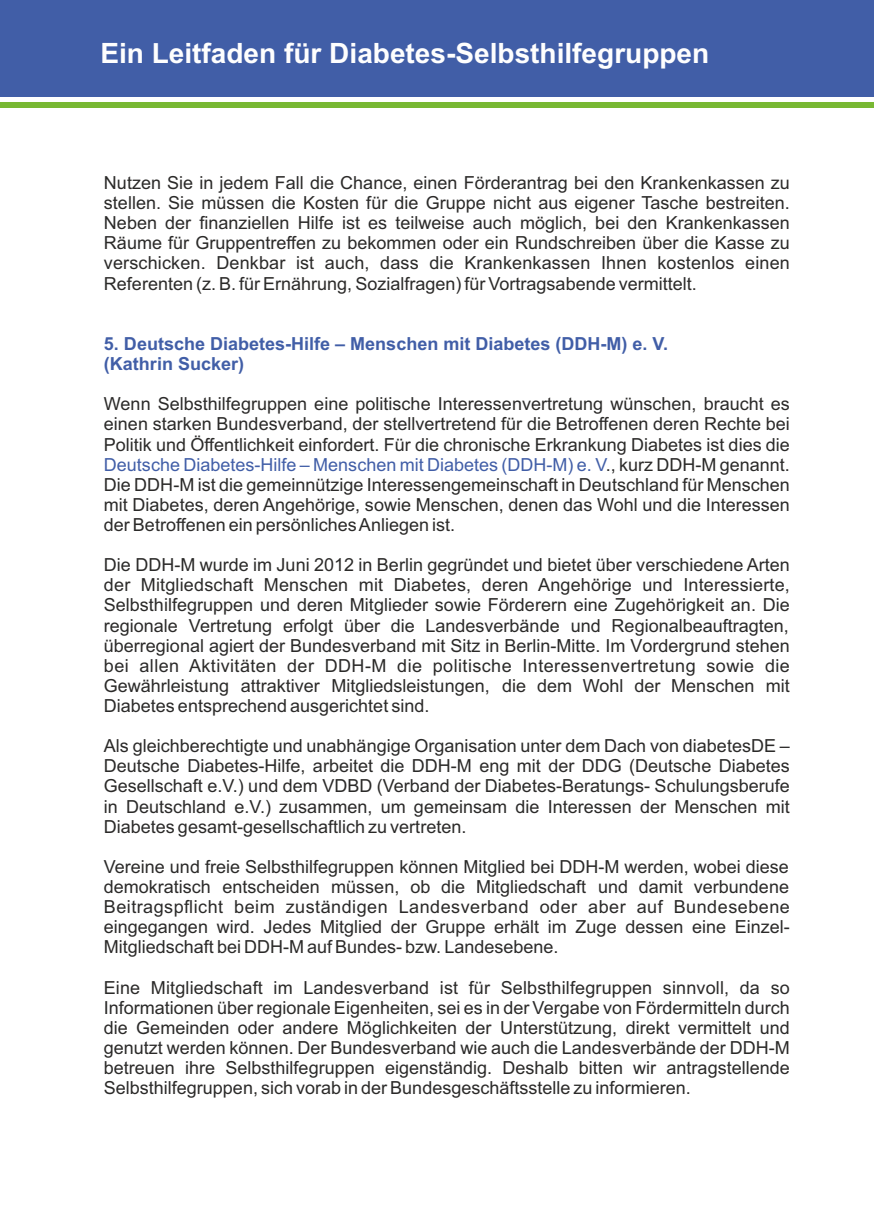
<style>
.page{position:relative;width:874px;height:1225px;background:#fff}
.page>*{position:absolute;margin:0;border:0;box-sizing:border-box;transform-origin:0 0}
.t1{font:700 28px "Arial";color:#fefefe}
.t2{font:18px/20.2px "Arial";color:#2b2a29;text-align:justify}
.t3{font:700 18px/20.2px "Arial";color:#415ea7}
.s1{color:#415ea7}
</style>
<div class="page">
<div style="left:0;top:102px;width:873px;height:6px;background:#78b833"></div>
<div style="left:0;top:0;width:873px;height:97px;background:#415ea7"></div>
<h1 class="t1" style="left:100px;top:43px;width:610px">Ein Leitfaden für Diabetes-Selbsthilfegruppen</h1>
<p class="t2" style="left:104px;top:174px;width:687px">Nutzen Sie in jedem Fall die Chance, einen Förderantrag bei den Krankenkassen zu stellen. Sie müssen die Kosten für die Gruppe nicht aus eigener Tasche bestreiten.<br>Neben der finanziellen Hilfe ist es teilweise auch möglich, bei den Krankenkassen Räume für Gruppentreffen zu bekommen oder ein Rundschreiben über die Kasse zu verschicken. Denkbar ist auch, dass die Krankenkassen Ihnen kostenlos einen Referenten (z. B. für Ernährung, Sozialfragen) für Vortragsabende vermittelt.</p>
<p class="t3" style="left:104px;top:335px;width:565px">5. Deutsche Diabetes-Hilfe – Menschen mit Diabetes (DDH-M) e. V. (Kathrin Sucker)</p>
<p class="t2" style="left:104px;top:395px;width:687px">Wenn Selbsthilfegruppen eine politische Interessenvertretung wünschen, braucht es einen starken Bundesverband, der stellvertretend für die Betroffenen deren Rechte bei Politik und Öffentlichkeit einfordert. Für die chronische Erkrankung Diabetes ist dies die <span class="s1">Deutsche Diabetes-Hilfe – Menschen mit Diabetes (DDH-M) e. V</span>., kurz DDH-M genannt.<br>Die DDH-M ist die gemeinnützige Interessengemeinschaft in Deutschland für Menschen mit Diabetes, deren Angehörige, sowie Menschen, denen das Wohl und die Interessen der Betroffenen ein persönliches Anliegen ist.</p>
<p class="t2" style="left:104px;top:556px;width:687px">Die DDH-M wurde im Juni 2012 in Berlin gegründet und bietet über verschiedene Arten der Mitgliedschaft Menschen mit Diabetes, deren Angehörige und Interessierte, Selbsthilfegruppen und deren Mitglieder sowie Förderern eine Zugehörigkeit an. Die regionale Vertretung erfolgt über die Landesverbände und Regionalbeauftragten, überregional agiert der Bundesverband mit Sitz in Berlin-Mitte. Im Vordergrund stehen bei allen Aktivitäten der DDH-M die politische Interessenvertretung sowie die Gewährleistung attraktiver Mitgliedsleistungen, die dem Wohl der Menschen mit Diabetes entsprechend ausgerichtet sind.</p>
<p class="t2" style="left:104px;top:737px;width:687px">Als gleichberechtigte und unabhängige Organisation unter dem Dach von diabetesDE – Deutsche Diabetes-Hilfe, arbeitet die DDH-M eng mit der DDG (Deutsche Diabetes Gesellschaft e.V.) und dem VDBD (Verband der Diabetes-Beratungs- Schulungsberufe in Deutschland e.V.) zusammen, um gemeinsam die Interessen der Menschen mit Diabetes gesamt-gesellschaftlich zu vertreten.</p>
<p class="t2" style="left:104px;top:858px;width:687px">Vereine und freie Selbsthilfegruppen können Mitglied bei DDH-M werden, wobei diese demokratisch entscheiden müssen, ob die Mitgliedschaft und damit verbundene Beitragspflicht beim zuständigen Landesverband oder aber auf Bundesebene eingegangen wird. Jedes Mitglied der Gruppe erhält im Zuge dessen eine Einzel-Mitgliedschaft bei DDH-M auf Bundes- bzw. Landesebene.</p>
<p class="t2" style="left:104px;top:979px;width:687px">Eine Mitgliedschaft im Landesverband ist für Selbsthilfegruppen sinnvoll, da so Informationen über regionale Eigenheiten, sei es in der Vergabe von Fördermitteln durch die Gemeinden oder andere Möglichkeiten der Unterstützung, direkt vermittelt und genutzt werden können. Der Bundesverband wie auch die Landesverbände der DDH-M betreuen ihre Selbsthilfegruppen eigenständig. Deshalb bitten wir antragstellende Selbsthilfegruppen, sich vorab in der Bundesgeschäftsstelle zu informieren.</p>
</div>
